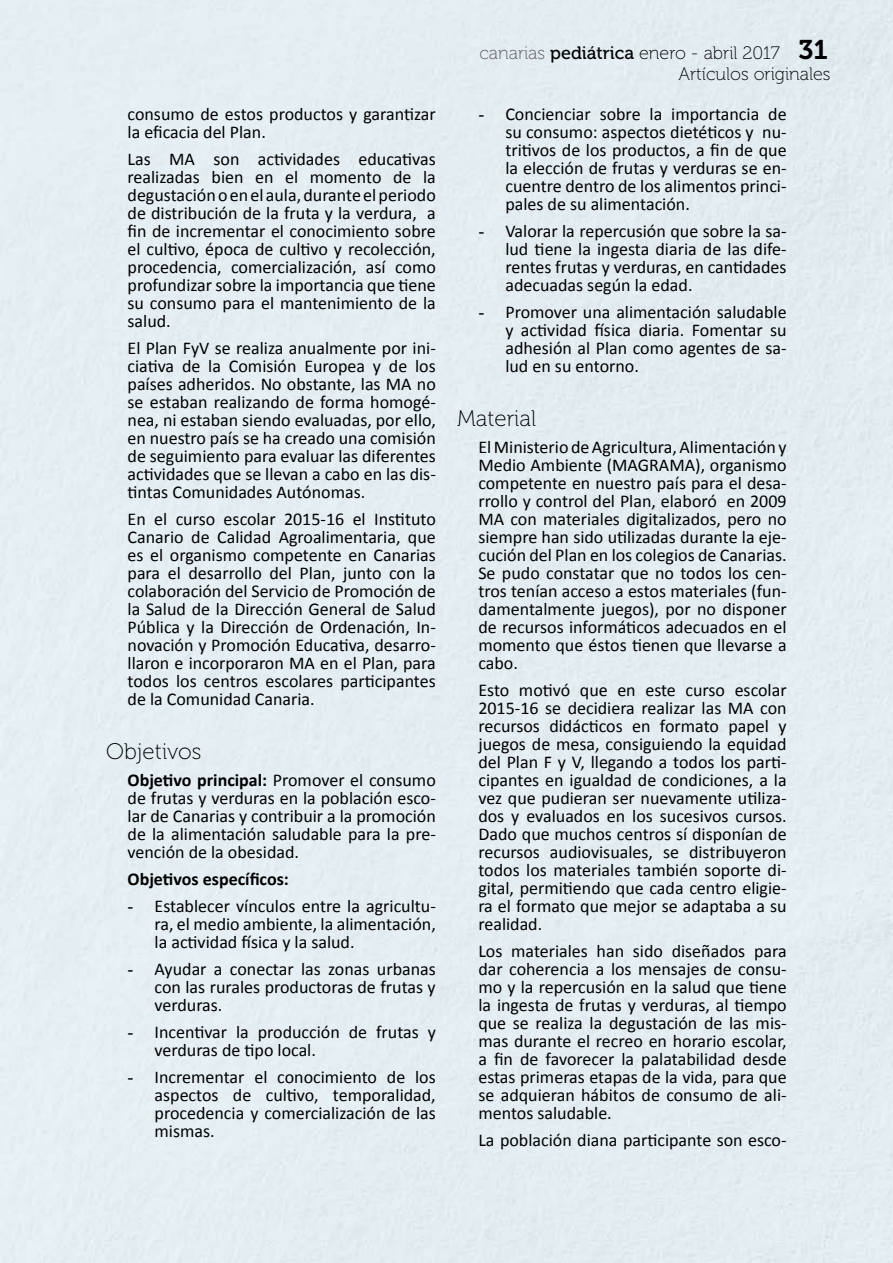
<style>
.page{position:relative;width:893px;height:1263px;background:#fff}
.page>*{position:absolute;margin:0;border:0;box-sizing:border-box;transform-origin:0 0}
.t1{font:22.5px "Museo 100";color:#000}
.t2{font:18px/18px "Calibri";color:#000;text-align:justify}
.t3{font:18px "Museo 100";color:#000}
.t4{font:700 18px "Calibri";color:#000}
.s1{font-weight:700}
.s2{font-family:"Times New Roman"}
.s3{color:#58585a}
.s4{font-family:"Museo 500"}
.s5{font-family:"Museo 700";font-size:27px}
</style>
<div class="page">
<p class="t2" style="left:128px;top:104px;width:310px">consumo de estos productos y garantizar la eficacia del Plan.</p>
<p class="t2" style="left:128px;top:149px;width:310px">Las MA son actividades educativas realizadas bien en el momento de la degustación o en el aula, durante el periodo de distribución de la fruta y la verdura, a fin de incrementar el conocimiento sobre el cultivo, época de cultivo y recolección, procedencia, comercialización, así como profundizar sobre la importancia que tiene su consumo para el mantenimiento de la salud.</p>
<p class="t2" style="left:128px;top:338px;width:310px">El Plan FyV se realiza anualmente por ini&shy;ciativa de la Comisión Europea y de los países adheridos. No obstante, las MA no se estaban realizando de forma homogé&shy;nea, ni estaban siendo evaluadas, por ello, en nuestro país se ha creado una comisión de seguimiento para evaluar las diferentes actividades que se llevan a cabo en las dis&shy;tintas Comunidades Autónomas.</p>
<p class="t2" style="left:128px;top:509px;width:310px">En el curso escolar 2015-16 el Instituto Canario de Calidad Agroalimentaria, que es el organismo competente en Canarias para el desarrollo del Plan, junto con la colaboración del Servicio de Promoción de la Salud de la Dirección General de Salud Pública y la Dirección de Ordenación, In&shy;novación y Promoción Educativa, desarro&shy;llaron e incorporaron MA en el Plan, para todos los centros escolares participantes de la Comunidad Canaria.</p>
<p class="t1" style="left:106px;top:739px;width:97px">Objetivos</p>
<p class="t2" style="left:128px;top:770px;width:310px"><span class="s1">Objetivo principal:</span> Promover el consumo de frutas y verduras en la población esco&shy;lar de Canarias y contribuir a la promoción de la alimentación saludable para la pre&shy;vención de la obesidad.</p>
<p class="t4" style="left:128px;top:868px;width:163px">Objetivos específicos:</p>
<p class="t2" style="left:155px;top:896px;width:283px;text-indent:-27px"><span class="s2">-</span> Establecer vínculos entre la agricultu&shy;ra, el medio ambiente, la alimentación, la actividad física y la salud.</p>
<p class="t2" style="left:155px;top:959px;width:283px;text-indent:-27px"><span class="s2">-</span> Ayudar a conectar las zonas urbanas con las rurales productoras de frutas y verduras.</p>
<p class="t2" style="left:155px;top:1022px;width:283px;text-indent:-27px"><span class="s2">-</span> Incentivar la producción de frutas y verduras de tipo local.</p>
<p class="t2" style="left:155px;top:1067px;width:283px;text-indent:-27px"><span class="s2">-</span> Incrementar el conocimiento de los aspectos de cultivo, temporalidad, procedencia y comercialización de las mismas.</p>
<p class="t3" style="left:479px;top:43px;width:350px"><span class="s3">canarias</span> <span class="s4">pediátrica</span> enero - abril 2017 <span class="s5">31</span></p>
<p class="t3" style="left:678px;top:64px;width:154px">Artículos originales</p>
<p class="t2" style="left:505px;top:104px;width:283px;text-indent:-27px"><span class="s2">-</span> Concienciar sobre la importancia de su consumo: aspectos dietéticos y nu&shy;tritivos de los productos, a fin de que la elección de frutas y verduras se en&shy;cuentre dentro de los alimentos princi&shy;pales de su alimentación.</p>
<p class="t2" style="left:505px;top:221px;width:283px;text-indent:-27px"><span class="s2">-</span> Valorar la repercusión que sobre la sa&shy;lud tiene la ingesta diaria de las dife&shy;rentes frutas y verduras, en cantidades adecuadas según la edad.</p>
<p class="t2" style="left:505px;top:302px;width:283px;text-indent:-27px"><span class="s2">-</span> Promover una alimentación saludable y actividad física diaria. Fomentar su adhesión al Plan como agentes de sa&shy;lud en su entorno.</p>
<p class="t1" style="left:457px;top:406px;width:80px">Material</p>
<p class="t2" style="left:478px;top:437px;width:310px">El Ministerio de Agricultura, Alimentación y Medio Ambiente (MAGRAMA), organismo competente en nuestro país para el desa&shy;rrollo y control del Plan, elaboró en 2009<br>MA con materiales digitalizados, pero no siempre han sido utilizadas durante la eje&shy;cución del Plan en los colegios de Canarias.<br>Se pudo constatar que no todos los cen&shy;tros tenían acceso a estos materiales (fun&shy;damentalmente juegos), por no disponer de recursos informáticos adecuados en el momento que éstos tienen que llevarse a cabo.</p>
<p class="t2" style="left:478px;top:680px;width:310px">Esto motivó que en este curso escolar 2015-16 se decidiera realizar las MA con recursos didácticos en formato papel y juegos de mesa, consiguiendo la equidad del Plan F y V, llegando a todos los parti&shy;cipantes en igualdad de condiciones, a la vez que pudieran ser nuevamente utiliza&shy;dos y evaluados en los sucesivos cursos.<br>Dado que muchos centros sí disponían de recursos audiovisuales, se distribuyeron todos los materiales también soporte di&shy;gital, permitiendo que cada centro eligie&shy;ra el formato que mejor se adaptaba a su realidad.</p>
<p class="t2" style="left:478px;top:941px;width:310px">Los materiales han sido diseñados para dar coherencia a los mensajes de consu&shy;mo y la repercusión en la salud que tiene la ingesta de frutas y verduras, al tiempo que se realiza la degustación de las mis&shy;mas durante el recreo en horario escolar, a fin de favorecer la palatabilidad desde estas primeras etapas de la vida, para que se adquieran hábitos de consumo de ali&shy;mentos saludable.</p>
<p class="t2" style="left:478px;top:1130px;width:310px">La población diana participante son esco-</p>
</div>
